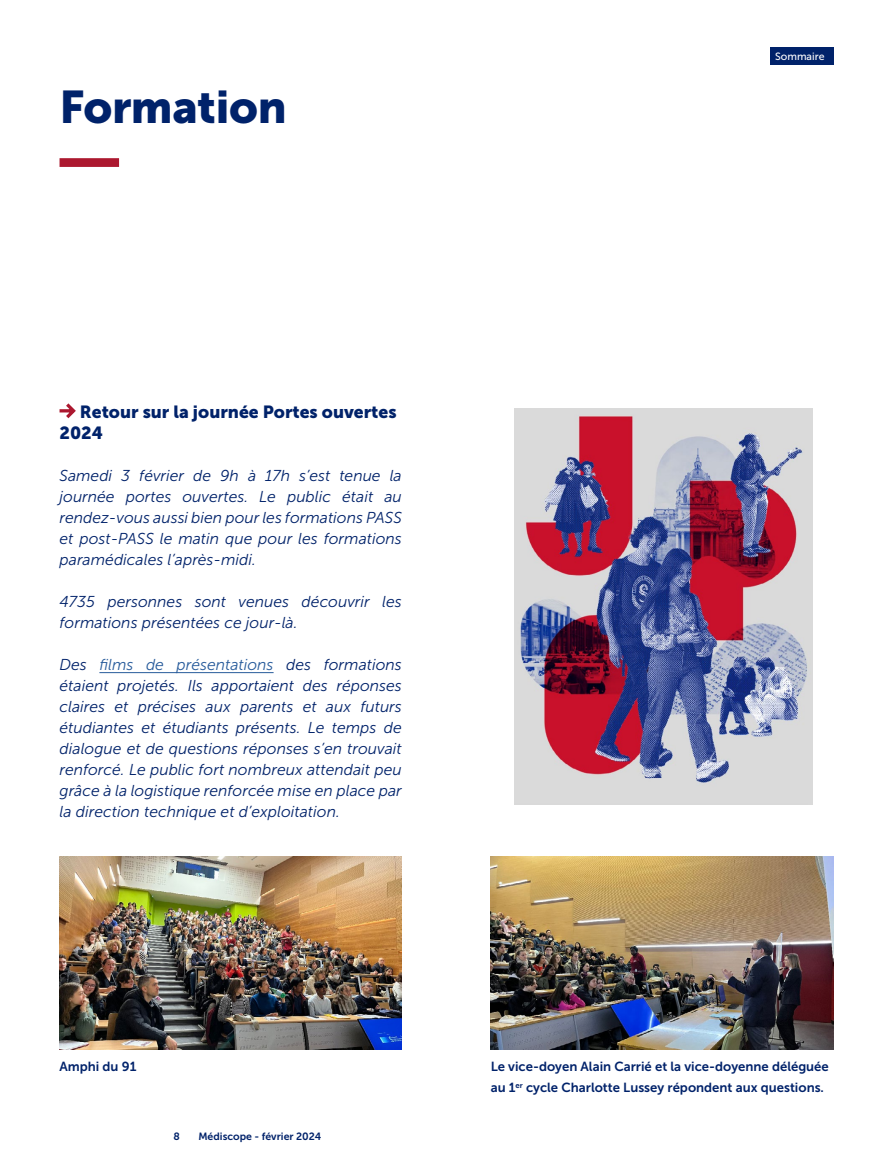
<style>
.page{position:relative;width:893px;height:1171px;background:#fff}
.page>*{position:absolute;margin:0;border:0;box-sizing:border-box;transform-origin:0 0}
.Titre_section__2lign{font:45.5px "Museo Sans 900";letter-spacing:-.01em;color:#00226a}
.t1{font:17.5px/21px "Museo Sans 900";color:#00226a}
.t2{font:italic 15.75px/21px "Museo Sans 300";color:#00226a;text-align:justify}
.Med-_text_courant{font:13.12px/21px "Museo Sans 700";color:#00226a}
.t3{font:10.5px "Museo Sans 700";color:#00226a}
.t4{font:10.5px "Museo Sans 500";color:#fff}
.s1{color:#275b9b}
</style>
<div class="page">
<div style="left:770px;top:47px;width:64px;height:18px;background:#00226a"></div>
<svg style="left:59px;top:403px;width:17px;height:16px"></svg>
<div style="left:60px;top:158px;width:59px;height:9px;background:#ac182f"></div>
<img style="left:515px;top:408px;width:297px;height:396px">
<img style="left:60px;top:856px;width:342px;height:193px">
<img style="left:491px;top:856px;width:342px;height:193px">
<hr style="left:99px;top:672px;width:175px;height:1px;background:#275b9b">
<p class="Titre_section__2lign" style="left:60px;top:82px;width:229px">Formation</p>
<p class="t1" style="left:60px;top:401px;width:339px;text-indent:20px">Retour sur la journée Portes ouvertes<br>2024</p>
<p class="t2" style="left:60px;top:465px;width:344px">Samedi 3 février de 9h à 17h s’est tenue la journée portes ouvertes. Le public était au rendez-vous aussi bien pour les formations PASS et post-PASS le matin que pour les formations paramédicales l’après-midi.</p>
<p class="t2" style="left:60px;top:591px;width:344px">4735 personnes sont venues découvrir les formations présentées ce jour-là.</p>
<p class="t2" style="left:60px;top:654px;width:344px">Des <span class="s1">films de présentations</span> des formations étaient projetés. Ils apportaient des réponses claires et précises aux parents et aux futurs étudiantes et étudiants présents. Le temps de dialogue et de questions réponses s’en trouvait renforcé. Le public fort nombreux attendait peu grâce à la logistique renforcée mise en place par la direction technique et d’exploitation.</p>
<p class="t4" style="left:775px;top:50px;width:51px">Sommaire</p>
<p class="Med-_text_courant" style="left:60px;top:1056px;width:78px">Amphi du 91</p>
<p class="Med-_text_courant" style="left:491px;top:1056px;width:340px">Le vice-doyen Alain Carrié et la vice-doyenne déléguée au 1<sup>er</sup> cycle Charlotte Lussey répondent aux questions.</p>
<p class="t3" style="left:174px;top:1130px;width:8px">8</p>
<p class="t3" style="left:198px;top:1130px;width:124px">Médiscope - février 2024</p>
</div>
